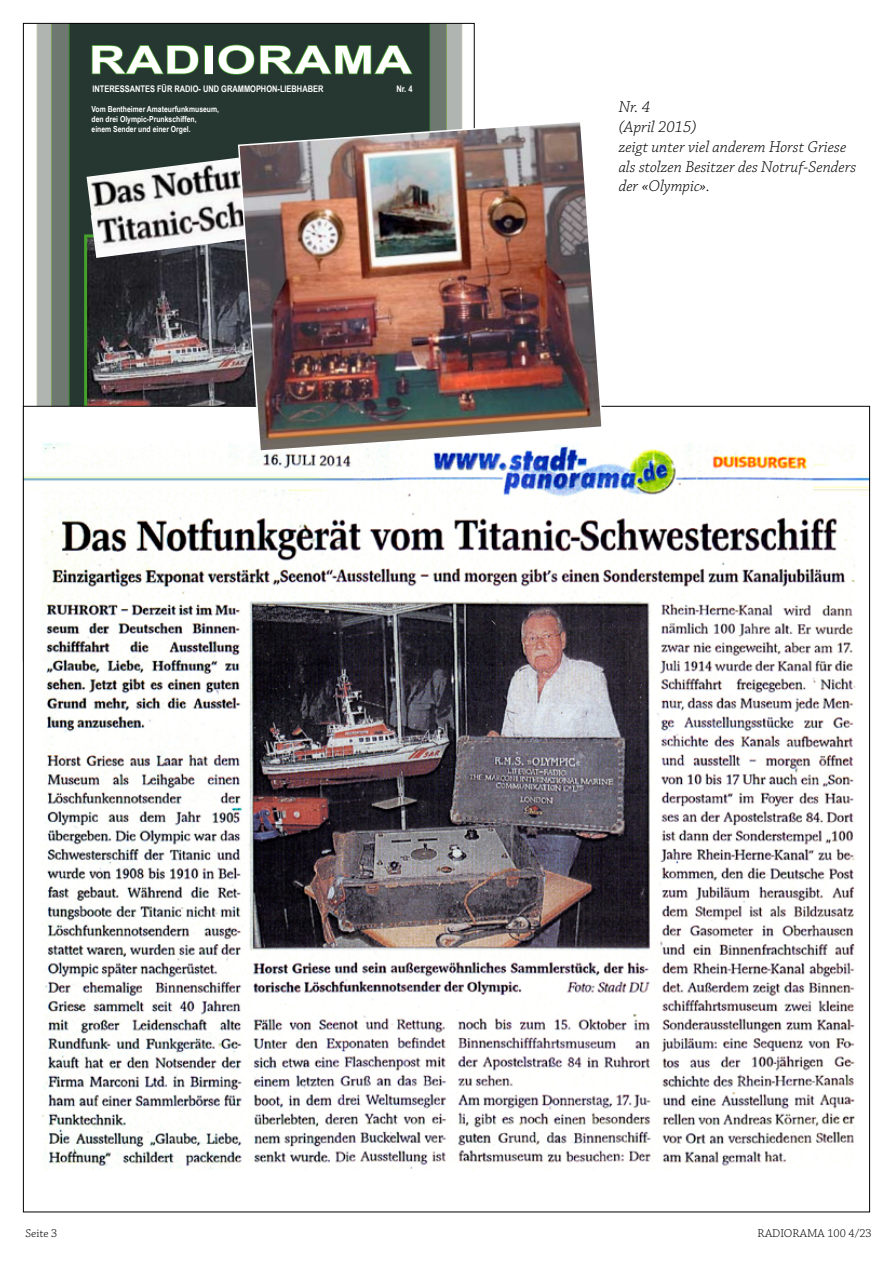
<style>
.page{position:relative;width:893px;height:1263px;background:#fff}
.page>*{position:absolute;margin:0;border:0;box-sizing:border-box;transform-origin:0 0}
.t1{font:700 38.55px "Arial";letter-spacing:.02em;color:#fff;scale:1.31 1}
.t2{font:italic 300 16.5px/19.8px "Chaparral Pro";color:#000}
.t3{font:300 12px "Chaparral Pro";color:#000}
.t4{font:700 9.15px "Arial Narrow";color:#fff}
.t5{font:700 8.4px/10.1px "Arial Narrow";color:#fff}
</style>
<div class="page">
<div style="left:70px;top:25px;width:360px;height:381px;background:#263731"></div>
<svg style="left:36px;top:25px;width:34px;height:381px;background:#929b90"></svg>
<hr style="left:52px;top:23px;width:1px;height:638px;background:#79a05d">
<svg style="left:430px;top:25px;width:32px;height:95px;background:#8d948c"></svg>
<hr style="left:447px;top:23px;width:1px;height:638px;background:#79a05d">
<svg style="left:91px;top:44px;width:109px;height:31px;background:#2c4e2f"></svg>
<div style="left:204px;top:45px;width:9px;height:29px;border:2px solid #45a12b"></div>
<svg style="left:217px;top:42px;width:197px;height:33px;background:#2c4c2f"></svg>
<img style="left:88px;top:238px;width:149px;height:168px">
<img style="left:87px;top:137px;width:150px;height:82px">
<img style="left:91px;top:175px;width:146px;height:83px">
<img style="left:25px;top:408px;width:843px;height:762px">
<img style="left:237px;top:120px;width:367px;height:333px">
<h1 class="t1" style="left:89px;top:34px;width:248px">RADIORAMA</h1>
<p class="t5" style="left:92px;top:104px;width:129px">Vom Bentheimer Amateurfunkmuseum, den drei Olympic-Prunkschiffen,<br>einem Sender und einer Orgel.</p>
<p class="t2" style="left:619px;top:98px;width:239px">Nr. 4<br>(April 2015)<br>zeigt unter viel anderem Horst Griese als stolzen Besitzer des Notruf-Senders der «Olympic».</p>
<p class="t4" style="left:92px;top:82px;width:232px">INTERESSANTES FÜR RADIO- UND GRAMMOPHON-LIEBHABER</p>
<p class="t4" style="left:396px;top:82px;width:18px">Nr. 4</p>
<p class="t3" style="left:26px;top:1227px;width:33px">Seite 3</p>
<p class="t3" style="left:758px;top:1227px;width:116px">RADIORAMA 100 4/23</p>
</div>
